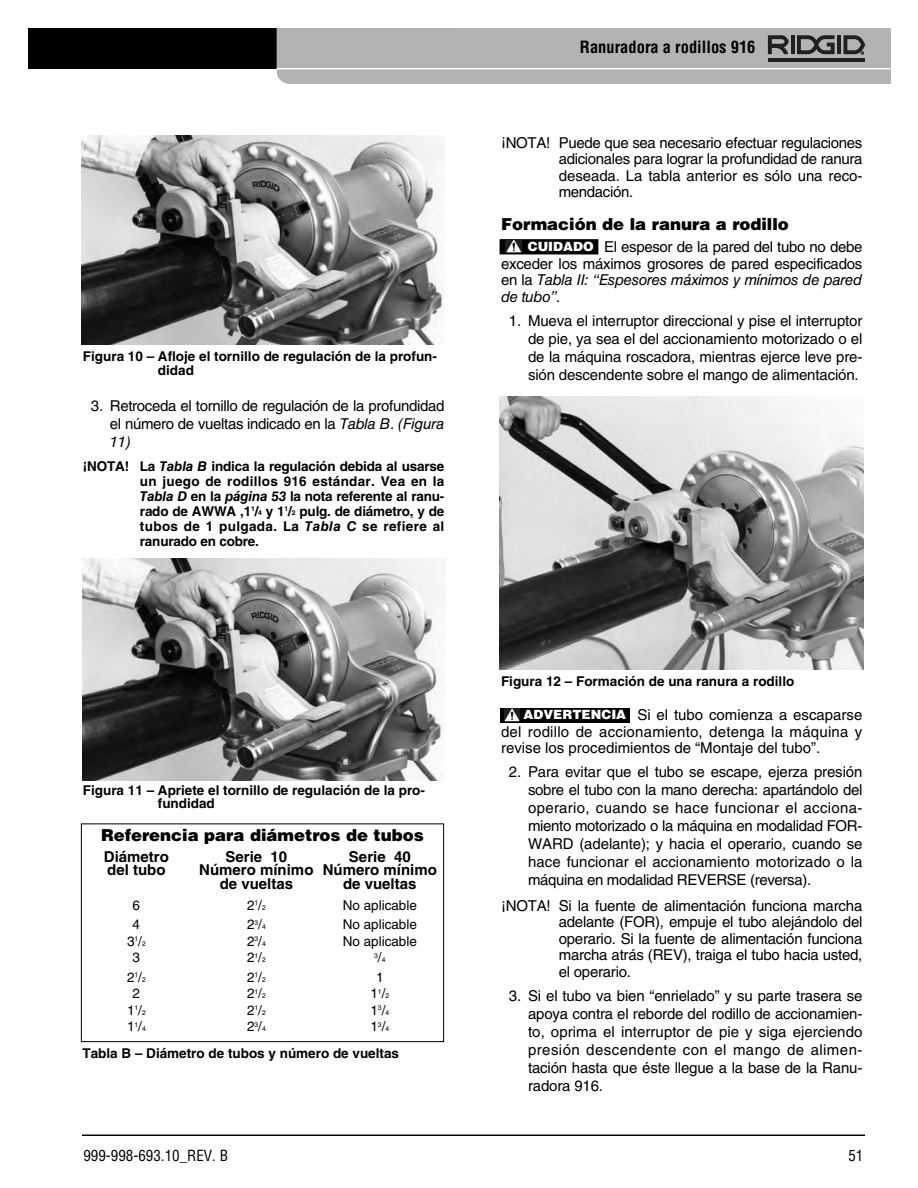
<style>
.page{position:relative;width:918px;height:1188px;background:#fff}
.page>*{position:absolute;margin:0;border:0;box-sizing:border-box;transform-origin:0 0}
.t1{font:900 16.5px "Helvetica LT Std";color:#000}
.t2{font:700 condensed 16.5px "Helvetica LT Std";color:#000}
.t3{font:15px/18px "Helvetica LT Std";letter-spacing:-.015em;color:#000;text-align:justify}
.t4{font:700 15px/13.5px "Helvetica LT Std";color:#000}
.t5{font:condensed 15px "Helvetica LT Std";color:#000}
.t6{font:700 13.5px/15px "Helvetica LT Std";color:#000}
.t7{font:13.5px "Helvetica LT Std";color:#000}
.t8{font:900 12.75px "Helvetica LT Std";color:#fff}
.t9{font:6.75px "Helvetica LT Std";color:#000}
.s1{font-style:italic}
.s2{font-size:6.75px}
.s3{font-size:13.5px}
.s4{font-weight:400}
.s5{font-weight:400;font-size:6.75px}
</style>
<div class="page">
<hr style="left:82px;top:1134px;width:783px;height:2px;background:#000">
<div style="left:28px;top:28px;width:427px;height:41px;background:#000"></div>
<svg style="left:277px;top:28px;width:614px;height:56px;background:#afaeaf"></svg>
<img style="left:500px;top:397px;width:363px;height:273px">
<div style="left:81px;top:824px;width:363px;height:218px;border:1px solid #000"></div>
<img style="left:82px;top:558px;width:362px;height:222px">
<img style="left:81px;top:135px;width:362px;height:210px">
<div style="left:500px;top:239px;width:98px;height:15px;background:#000"></div>
<svg style="left:506px;top:240px;width:16px;height:13px"></svg>
<svg style="left:507px;top:240px;width:14px;height:12px"></svg>
<div style="left:501px;top:708px;width:129px;height:15px;background:#000"></div>
<svg style="left:505px;top:709px;width:14px;height:12px"></svg>
<p class="t6" style="left:158px;top:351px;width:281px;line-height:13.5px;text-indent:-75px">Figura 10 – Afloje el tornillo de regulación de la profun&shy;didad</p>
<p class="t3" style="left:110px;top:398px;width:336px;text-indent:-19px">3. Retroceda el tornillo de regulación de la profundidad el número de vueltas indicado en la <span class="s1">Tabla B</span>. <span class="s1">(Figura 11)</span></p>
<p class="t6" style="left:140px;top:460px;width:306px;text-align:justify;text-indent:-57px">¡NOTA! La <span class="s1">Tabla B</span> indica la regulación debida al usarse un juego de rodillos 916 estándar. Vea en la <span class="s1">Tabla D</span> en la <span class="s1">página 53</span> la nota referente al ranu&shy;rado de AWWA ,1<sup>1</sup>/<span class="s2">4</span> y 1<sup>1</sup>/<span class="s2">2</span> pulg. de diámetro, y de tubos de 1 pulgada. La <span class="s1">Tabla C</span> se refiere al ranurado en cobre.</p>
<p class="t6" style="left:158px;top:784px;width:269px;line-height:13.5px;text-indent:-75px">Figura 11 – Apriete el tornillo de regulación de la pro&shy;fundidad</p>
<p class="t1" style="left:101px;top:829px;width:325px">Referencia para diámetros de tubos</p>
<p class="t4" style="left:104px;top:851px;width:67px">Diámetro</p>
<p class="t4" style="left:226px;top:851px;width:63px">Serie 10</p>
<p class="t4" style="left:349px;top:851px;width:63px">Serie 40</p>
<p class="t4" style="left:107px;top:865px;width:60px">del tubo</p>
<p class="t4" style="left:220px;top:865px;width:219px;text-indent:-20px">Número mínimo Número mínimo de vueltas</p>
<p class="t4" style="left:343px;top:878px;width:75px">de vueltas</p>
<p class="t7" style="left:133px;top:900px;width:9px">6</p>
<p class="t7" style="left:247px;top:900px;width:20px">2<sup>1</sup>/<span class="s2">2</span></p>
<p class="t7" style="left:343px;top:900px;width:76px">No aplicable</p>
<p class="t7" style="left:133px;top:920px;width:9px">4</p>
<p class="t7" style="left:247px;top:920px;width:20px">2<sup>3</sup>/<span class="s2">4</span></p>
<p class="t7" style="left:343px;top:920px;width:76px">No aplicable</p>
<p class="t7" style="left:127px;top:936px;width:20px">3<sup>1</sup>/<span class="s2">2</span></p>
<p class="t7" style="left:247px;top:936px;width:20px">2<sup>3</sup>/<span class="s2">4</span></p>
<p class="t7" style="left:343px;top:936px;width:76px">No aplicable</p>
<p class="t7" style="left:133px;top:953px;width:9px">3</p>
<p class="t7" style="left:247px;top:953px;width:20px">2<sup>1</sup>/<span class="s2">2</span></p>
<p class="t9" style="left:374px;top:955px;width:13px">3<span class="s3">/</span>4</p>
<p class="t7" style="left:127px;top:972px;width:20px">2<sup>1</sup>/<span class="s2">2</span></p>
<p class="t7" style="left:247px;top:972px;width:20px">2<sup>1</sup>/<span class="s2">2</span></p>
<p class="t7" style="left:376px;top:972px;width:9px">1</p>
<p class="t7" style="left:133px;top:989px;width:9px">2</p>
<p class="t7" style="left:247px;top:989px;width:20px">2<sup>1</sup>/<span class="s2">2</span></p>
<p class="t7" style="left:370px;top:989px;width:20px">1<sup>1</sup>/<span class="s2">2</span></p>
<p class="t7" style="left:127px;top:1005px;width:20px">1<sup>1</sup>/<span class="s2">2</span></p>
<p class="t7" style="left:247px;top:1005px;width:20px">2<sup>1</sup>/<span class="s2">2</span></p>
<p class="t7" style="left:370px;top:1005px;width:20px">1<sup>3</sup>/<span class="s2">4</span></p>
<p class="t7" style="left:127px;top:1022px;width:20px">1<sup>1</sup>/<span class="s2">4</span></p>
<p class="t7" style="left:247px;top:1022px;width:20px">2<sup>3</sup>/<span class="s2">4</span></p>
<p class="t6" style="left:82px;top:1015px;width:318px;line-height:26.2px;text-indent:288px"><span class="s4">1</span><sup>3</sup><span class="s4">/</span><span class="s5">4<br></span>Tabla B – Diámetro de tubos y número de vueltas</p>
<p class="t2" style="left:580px;top:41px;width:177px">Ranuradora a rodillos 916</p>
<p class="t3" style="left:559px;top:136px;width:305px;line-height:16.5px;text-indent:-58px">¡NOTA! Puede que sea necesario efectuar regulaciones adicionales para lograr la profundidad de ranura deseada. La tabla anterior es sólo una reco&shy;mendación.</p>
<p class="t1" style="left:501px;top:218px;width:289px">Formación de la ranura a rodillo</p>
<p class="t3" style="left:501px;top:240px;width:363px;line-height:16.5px;text-indent:103px">El espesor de la pared del tubo no debe exceder los máximos grosores de pared especificados en la <span class="s1">Tabla II: “Espesores máximos y mínimos de pared de tubo”.</span></p>
<p class="t3" style="left:528px;top:313px;width:336px;text-indent:-19px">1. Mueva el interruptor direccional y pise el interruptor de pie, ya sea el del accionamiento motorizado o el de la máquina roscadora, mientras ejerce leve pre&shy;sión descendente sobre el mango de alimentación.</p>
<p class="t8" style="left:528px;top:242px;width:67px">CUIDADO</p>
<p class="t6" style="left:501px;top:675px;width:295px">Figura 12 – Formación de una ranura a rodillo</p>
<p class="t3" style="left:501px;top:708px;width:363px;line-height:16.5px;text-indent:136px">Si el tubo comienza a escaparse del rodillo de accionamiento, detenga la máquina y revise los procedimientos de “Montaje del tubo”.</p>
<p class="t3" style="left:528px;top:764px;width:336px;text-indent:-19px">2. Para evitar que el tubo se escape, ejerza presión sobre el tubo con la mano derecha: apartándolo del operario, cuando se hace funcionar el accion a - miento motorizado o la máquina en modalidad FOR-WARD (adelante); y hacia el operario, cuando se hace funcionar el accionamiento motorizado o la máquina en modalidad REVERSE (reversa).</p>
<p class="t3" style="left:559px;top:899px;width:305px;line-height:16.5px;text-indent:-58px">¡NOTA! Si la fuente de alimentación funciona marcha adelante (FOR), empuje el tubo alejándolo del operario. Si la fuente de alimentación funciona marcha atrás (REV), traiga el tubo hacia usted, el operario.</p>
<p class="t3" style="left:528px;top:988px;width:336px;text-indent:-19px">3. Si el tubo va bien “enrielado” y su parte trasera se apoya contra el reborde del rodillo de accionamien&shy;to, oprima el interruptor de pie y siga ejerciendo presión descendente con el mango de alimen - tación hasta que éste llegue a la base de la Ran u - radora 916.</p>
<p class="t8" style="left:524px;top:710px;width:104px">ADVERTENCIA</p>
<p class="t5" style="left:83px;top:1150px;width:146px">999-998-693.10_REV. B</p>
<p class="t5" style="left:848px;top:1150px;width:16px">51</p>
</div>
